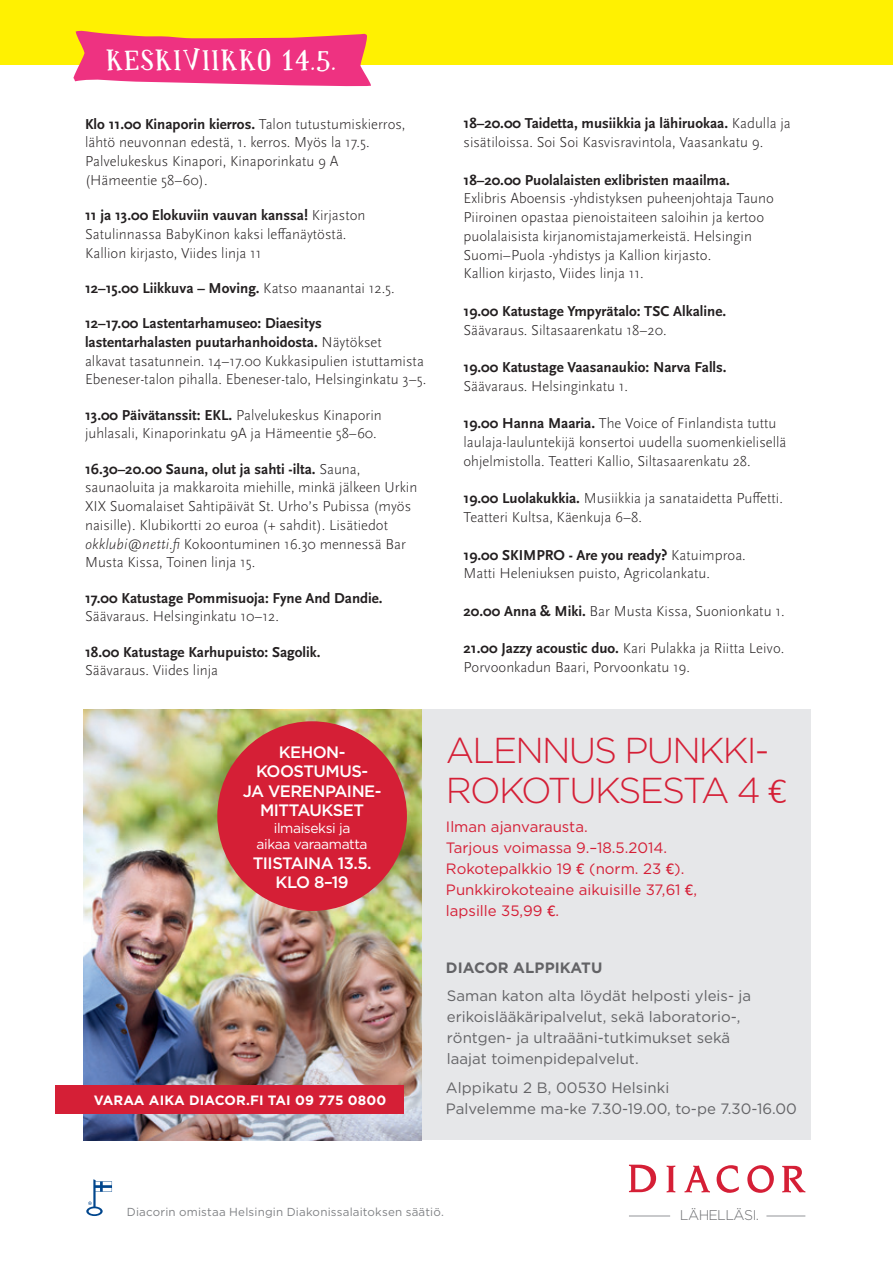
<style>
.page{position:relative;width:893px;height:1263px;background:#fff}
.page>*{position:absolute;margin:0;border:0;box-sizing:border-box;transform-origin:0 0}
.t1{font:300 36px/40.5px "Gotham";letter-spacing:-.05em;color:#d51f36}
.otsikko{font:30px "Paquita Pro";letter-spacing:.05em;color:#fff}
.t2{font:500 16.5px/19.5px "Gotham";letter-spacing:-.03em;color:#fff;text-align:center}
.Leipis{font:300 15px/18.8px "Scala Sans Pro";color:#231f20}
.Leipis-2{font:700 15px/18.8px "Scala Sans Pro";color:#231f20}
.t3{font:15px/21px "Gotham";color:#636366}
.t4{font:15px/21px "Gotham";color:#d51f36}
.t5{font:700 15px "Gotham";letter-spacing:.005em;color:#636366}
.t6{font:300 14.1px "Gotham";letter-spacing:-.04em;color:#6c6d70}
.t7{font:13.95px/16.6px "Gotham";letter-spacing:-.03em;color:#fff;text-align:center}
.t8{font:700 13.5px "Gotham";letter-spacing:.01em;color:#fff}
.t9{font:11.55px "Gotham";letter-spacing:.015em;color:#808285}
.s1{font-weight:700}
.s2{font-weight:300}
.s3{font-style:italic}
.s4{font-family:"Calibri";font-size:37.5px}
.s5{font-family:"Calibri";font-size:16.5px}
</style>
<div class="page">
<div style="left:0;top:0;width:893px;height:64px;background:#fff101"></div>
<svg style="left:73px;top:30px;width:299px;height:57px"></svg>
<div style="left:421px;top:710px;width:389px;height:430px;background:#e6e7e9"></div>
<img style="left:83px;top:710px;width:338px;height:430px">
<div style="left:55px;top:1085px;width:349px;height:29px;background:#d51f36"></div>
<svg style="left:86px;top:1179px;width:26px;height:37px"></svg>
<svg style="left:684px;top:1165px;width:26px;height:27px"></svg>
<svg style="left:629px;top:1165px;width:27px;height:27px"></svg>
<svg style="left:667px;top:1165px;width:8px;height:27px"></svg>
<svg style="left:717px;top:1165px;width:22px;height:28px"></svg>
<svg style="left:747px;top:1165px;width:27px;height:28px"></svg>
<svg style="left:782px;top:1166px;width:23px;height:26px"></svg>
<hr style="left:766px;top:1216px;width:39px;height:1px;background:#939598">
<hr style="left:629px;top:1216px;width:41px;height:1px;background:#939598">
<div style="left:217px;top:721px;width:190px;height:190px;background:#d51f36;border-radius:50%"></div>
<p class="otsikko" style="left:106px;top:42px;width:231px">KESKIVIIKKO 14.5.</p>
<p class="Leipis" style="left:85px;top:114px;width:322px"><span class="s1">Klo 11.00 Kinaporin kierros.</span> Talon tutustumiskierros, lähtö neuvonnan edestä, 1. kerros. Myös la 17.5.<br>Palvelukeskus Kinapori, Kinaporinkatu 9 A (Hämeentie 58–60).</p>
<p class="Leipis" style="left:85px;top:205px;width:282px"><span class="s1">11 ja 13.00 Elokuviin vauvan kanssa!</span> Kirjaston<br>Satulinnassa BabyKinon kaksi leffanäytöstä.<br>Kallion kirjasto, Viides linja 11</p>
<p class="Leipis-2" style="left:85px;top:278px;width:311px">12–15.00 Liikkuva – Moving. <span class="s2">Katso maanantai 12.5.</span></p>
<p class="Leipis" style="left:85px;top:313px;width:343px"><span class="s1">12–17.00 Lastentarhamuseo: Diaesitys lastentarhalasten puutarhanhoidosta.</span> Näytökset alkavat tasatunnein. 14–17.00 Kukkasipulien istuttamista Ebeneser-talon pihalla. Ebeneser-talo, Helsinginkatu 3–5.</p>
<p class="Leipis" style="left:85px;top:405px;width:298px"><span class="s1">13.00 Päivätanssit: EKL.</span> Palvelukeskus Kinaporin juhlasali, Kinaporinkatu 9A ja Hämeentie 58–60.</p>
<p class="Leipis" style="left:85px;top:459px;width:334px"><span class="s1">16.30–20.00 Sauna, olut ja sahti -ilta.</span> Sauna, saunaoluita ja makkaroita miehille, minkä jälkeen Urkin XIX Suomalaiset Sahtipäivät St. Urho’s Pubissa (myös naisille). Klubikortti 20 euroa (+ sahdit). Lisätiedot <span class="s3">okklubi@netti.fi</span> Kokoontuminen 16.30 mennessä Bar Musta Kissa, Toinen linja 15.</p>
<p class="Leipis-2" style="left:85px;top:588px;width:299px">17.00 Katustage Pommisuoja: Fyne And Dandie.<br><span class="s2">Säävaraus. Helsinginkatu 10–12.</span></p>
<p class="Leipis-2" style="left:85px;top:642px;width:237px">18.00 Katustage Karhupuisto: Sagolik.<br><span class="s2">Säävaraus. Viides linja</span></p>
<p class="Leipis" style="left:463px;top:113px;width:329px"><span class="s1">18–20.00 Taidetta, musiikkia ja lähiruokaa.</span> Kadulla ja sisätiloissa. Soi Soi Kasvisravintola, Vaasankatu 9.</p>
<p class="Leipis" style="left:463px;top:170px;width:312px"><span class="s1">18–20.00 Puolalaisten exlibristen maailma.<br></span>Exlibris Aboensis -yhdistyksen puheenjohtaja Tauno Piiroinen opastaa pienoistaiteen saloihin ja kertoo puolalaisista kirjanomistajamerkeistä. Helsingin Suomi–Puola -yhdistys ja Kallion kirjasto.<br>Kallion kirjasto, Viides linja 11.</p>
<p class="Leipis-2" style="left:463px;top:301px;width:264px">19.00 Katustage Ympyrätalo: TSC Alkaline.<br><span class="s2">Säävaraus. Siltasaarenkatu 18–20.</span></p>
<p class="Leipis-2" style="left:463px;top:357px;width:265px">19.00 Katustage Vaasanaukio: Narva Falls.<br><span class="s2">Säävaraus. Helsinginkatu 1.</span></p>
<p class="Leipis" style="left:463px;top:413px;width:324px"><span class="s1">19.00 Hanna Maaria.</span> The Voice of Finlandista tuttu laulaja-lauluntekijä konsertoi uudella suomenkielisellä ohjelmistolla. Teatteri Kallio, Siltasaarenkatu 28.</p>
<p class="Leipis" style="left:463px;top:488px;width:321px"><span class="s1">19.00 Luolakukkia.</span> Musiikkia ja sanataidetta Puffetti.<br>Teatteri Kultsa, Käenkuja 6–8.</p>
<p class="Leipis" style="left:463px;top:545px;width:284px"><span class="s1">19.00 SKIMPRO - Are you ready?</span> Katuimproa.<br>Matti Heleniuksen puisto, Agricolankatu.</p>
<p class="Leipis" style="left:463px;top:601px;width:323px"><span class="s1">20.00 Anna &amp; Miki.</span> Bar Musta Kissa, Suonionkatu 1.</p>
<p class="Leipis" style="left:463px;top:638px;width:322px"><span class="s1">21.00 Jazzy acoustic duo.</span> Kari Pulakka ja Riitta Leivo.<br>Porvoonkadun Baari, Porvoonkatu 19.</p>
<p class="t2" style="left:243px;top:742px;width:140px">KEHON-<br>KOOSTUMUS-<br>JA VERENPAINE-<br>MITTAUKSET</p>
<p class="t7" style="left:257px;top:819px;width:113px">ilmaiseksi ja aikaa varaamatta</p>
<p class="t2" style="left:253px;top:853px;width:120px">TIISTAINA 13.5.<br>KLO 8–19</p>
<p class="t8" style="left:94px;top:1092px;width:294px">VARAA AIKA DIACOR.FI TAI 09 775 0800</p>
<p class="t1" style="left:446px;top:729px;width:342px">ALENNUS PUNKKI-<br>ROKOTUKSESTA 4 <span class="s4">€</span></p>
<p class="t4" style="left:446px;top:815px;width:253px">Ilman ajanvarausta.<br>Tarjous voimassa 9.–18.5.2014.<br>Rokotepalkkio 19 <span class="s5">€</span> (norm. 23 <span class="s5">€</span>).<br>Punkkirokoteaine aikuisille 37,61 <span class="s5">€</span>, lapsille 35,99 <span class="s5">€</span>.</p>
<p class="t5" style="left:446px;top:959px;width:158px">DIACOR ALPPIKATU</p>
<p class="t3" style="left:447px;top:985px;width:306px">Saman katon alta löydät helposti yleis- ja erikoislääkäripalvelut, sekä laboratorio-, röntgen- ja ultraääni-tutkimukset sekä laajat toimenpidepalvelut.</p>
<p class="t3" style="left:446px;top:1077px;width:352px">Alppikatu 2 B, 00530 Helsinki<br>Palvelemme ma-ke 7.30-19.00, to-pe 7.30-16.00</p>
<p class="t9" style="left:127px;top:1205px;width:319px">Diacorin omistaa Helsingin Diakonissalaitoksen säätiö.</p>
<p class="t6" style="left:680px;top:1207px;width:81px">LÄHELLÄSI.</p>
</div>
